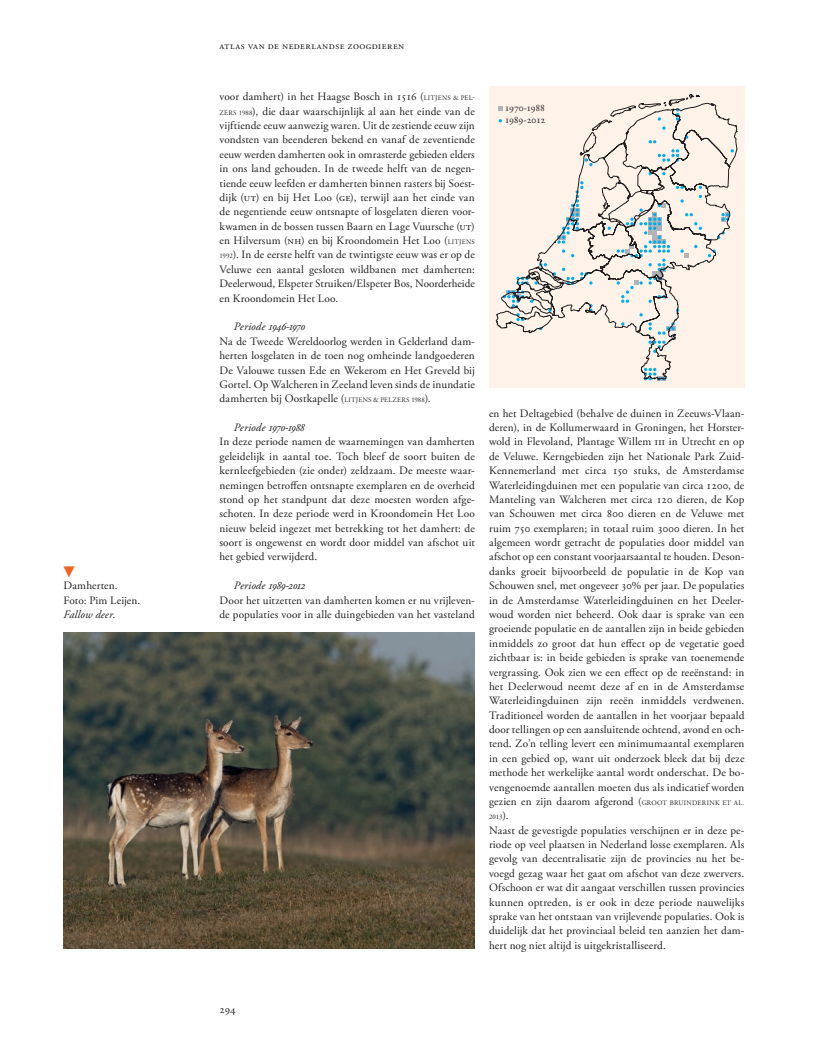
<style>
.page{position:relative;width:815px;height:1052px;background:#fff}
.page>*{position:absolute;margin:0;border:0;box-sizing:border-box;transform-origin:0 0}
.t1{font:11.25px/14.4px "Adobe Garamond Pro";letter-spacing:.005em;color:#231f20;text-align:justify}
.t2{font:italic 11.25px "Adobe Garamond Exp";letter-spacing:-.04em;color:#231f20}
.t3{font:italic 11.25px "Adobe Garamond Pro";letter-spacing:.015em;color:#231f20}
.t4{font:11.25px "Universal Std Newswith Comm Pi";color:#f36421}
.t5{font:10.62px "Adobe Garamond Pro";letter-spacing:.045em;color:#231f20}
.t6{font:10px/12.5px "Adobe Garamond Pro";letter-spacing:-.025em;color:#231f20}
.t7{font:6.88px "Adobe Garamond Pro";color:#231f20}
.s1{font-size:6.88px}
.s2{font-family:"Adobe Garamond Pro"}
.s3{font-style:inherit}
.s4{font-size:11.25px}
</style>
<div class="page">
<img style="left:63px;top:632px;width:411px;height:317px">
<div style="left:489px;top:86px;width:255px;height:302px;background:#fef2e9"></div>
<svg style="left:645px;top:380px;width:20px;height:1px"></svg>
<svg style="left:495px;top:94px;width:242px;height:286px"></svg>
<svg style="left:498px;top:106px;width:4px;height:5px"></svg>
<p class="t4" style="left:63px;top:566px;width:13px">▼</p>
<p class="t1" style="left:63px;top:579px;width:78px">Damherten.<br>Foto: Pim Leijen.</p>
<p class="t3" style="left:63px;top:607px;width:54px">Fallow deer.</p>
<p class="t5" style="left:219px;top:39px;width:186px">atlas van de nederlandse zoogdieren</p>
<p class="t1" style="left:219px;top:90px;width:257px">voor damhert) in het Haagse Bosch in 1516 (<span class="s1">LITJENS &amp; PEL-ZERS 1988</span>), die daar waarschijnlijk al aan het einde van de vijftiende eeuw aanwezig waren. Uit de zestiende eeuw zijn vondsten van beenderen bekend en vanaf de zeventiende eeuw werden damherten ook in omrasterde gebieden elders in ons land gehouden. In de tweede helft van de negen&shy;tiende eeuw leefden er damherten binnen rasters bij Soest&shy;dijk (ut) en bij Het Loo (ge), terwijl aan het einde van de negentiende eeuw ontsnapte of losgelaten dieren voor&shy;kwamen in de bossen tussen Baarn en Lage Vuursche (ut) en Hilversum (nh) en bij Kroondomein Het Loo (<span class="s1">LITJENS 1992</span>). In de eerste helft van de twintigste eeuw was er op de Veluwe een aantal gesloten wildbanen met damherten:<br>Deelerwoud, Elspeter Struiken/Elspeter Bos, Noorderheide en Kroondomein Het Loo.</p>
<p class="t2" style="left:233px;top:322px;width:73px"><span class="s2">Periode</span> 1946<span class="s3">-</span>1970</p>
<p class="t1" style="left:219px;top:334px;width:257px">Na de Tweede Wereldoorlog werden in Gelderland dam&shy;herten losgelaten in de toen nog omheinde landgoederen De Valouwe tussen Ede en Wekerom en Het Greveld bij Gortel. Op Walcheren in Zeeland leven sinds de inundatie damherten bij Oostkapelle (<span class="s1">LITJENS &amp; PELZERS 1988</span>).</p>
<p class="t2" style="left:233px;top:423px;width:72px"><span class="s2">Periode</span> 1970<span class="s3">-</span>1988</p>
<p class="t1" style="left:219px;top:435px;width:257px">In deze periode namen de waarnemingen van damherten geleidelijk in aantal toe. Toch bleef de soort buiten de kernleefgebieden (zie onder) zeldzaam. De meeste waar&shy;nemingen betroffen ontsnapte exemplaren en de overheid stond op het standpunt dat deze moesten worden afge&shy;schoten. In deze periode werd in Kroondomein Het Loo nieuw beleid ingezet met betrekking tot het damhert: de soort is ongewenst en wordt door middel van afschot uit het gebied verwijderd.</p>
<p class="t2" style="left:233px;top:581px;width:73px"><span class="s2">Periode</span> 1989<span class="s3">-</span>2012</p>
<p class="t1" style="left:219px;top:593px;width:257px">Door het uitzetten van damherten komen er nu vrijleven&shy;de populaties voor in alle duingebieden van het vasteland</p>
<p class="t6" style="left:504px;top:102px;width:42px">1970-1988<br>1989-2012</p>
<p class="t1" style="left:489px;top:406px;width:257px">en het Deltagebied (behalve de duinen in Zeeuws-Vlaan&shy;deren), in de Kollumerwaard in Groningen, het Horster&shy;wold in Flevoland, Plantage Willem iii in Utrecht en op de Veluwe. Kerngebieden zijn het Nationale Park Zuid-Kennemerland met circa 150 stuks, de Amsterdamse Waterleidingduinen met een populatie van circa 1200, de Manteling van Walcheren met circa 120 dieren, de Kop van Schouwen met circa 800 dieren en de Veluwe met ruim 750 exemplaren; in totaal ruim 3000 dieren. In het algemeen wordt getracht de populaties door middel van afschot op een constant voorjaarsaantal te houden. Deson&shy;danks groeit bijvoorbeeld de populatie in de Kop van Schouwen snel, met ongeveer 30% per jaar. De populaties in de Amsterdamse Waterleidingduinen en het Deeler&shy;woud worden niet beheerd. Ook daar is sprake van een groeiende populatie en de aantallen zijn in beide gebieden inmiddels zo groot dat hun effect op de vegetatie goed zichtbaar is: in beide gebieden is sprake van toenemende vergrassing. Ook zien we een effect op de reeënstand: in het Deelerwoud neemt deze af en in de Amsterdamse Waterleidingduinen zijn reeën inmiddels verdwenen.<br>Traditioneel worden de aantallen in het voorjaar bepaald door tellingen op een aansluitende ochtend, avond en och&shy;tend. Zo’n telling levert een minimumaantal exemplaren in een gebied op, want uit onderzoek bleek dat bij deze methode het werkelijke aantal wordt onderschat. De bo&shy;vengenoemde aantallen moeten dus als indicatief worden gezien en zijn daarom afgerond (<span class="s1">GROOT BRUINDERINK ET AL.</span></p>
<p class="t7" style="left:489px;top:813px;width:21px">2013<span class="s4">).</span></p>
<p class="t1" style="left:489px;top:823px;width:257px">Naast de gevestigde populaties verschijnen er in deze pe&shy;riode op veel plaatsen in Nederland losse exemplaren. Als gevolg van decentralisatie zijn de provincies nu het be&shy;voegd gezag waar het gaat om afschot van deze zwervers.<br>Ofschoon er wat dit aangaat verschillen tussen provincies kunnen optreden, is er ook in deze periode nauwelijks sprake van het ontstaan van vrijlevende populaties. Ook is duidelijk dat het provinciaal beleid ten aanzien het dam&shy;hert nog niet altijd is uitgekristalliseerd.</p>
<p class="t1" style="left:219px;top:1002px;width:18px">294</p>
</div>
